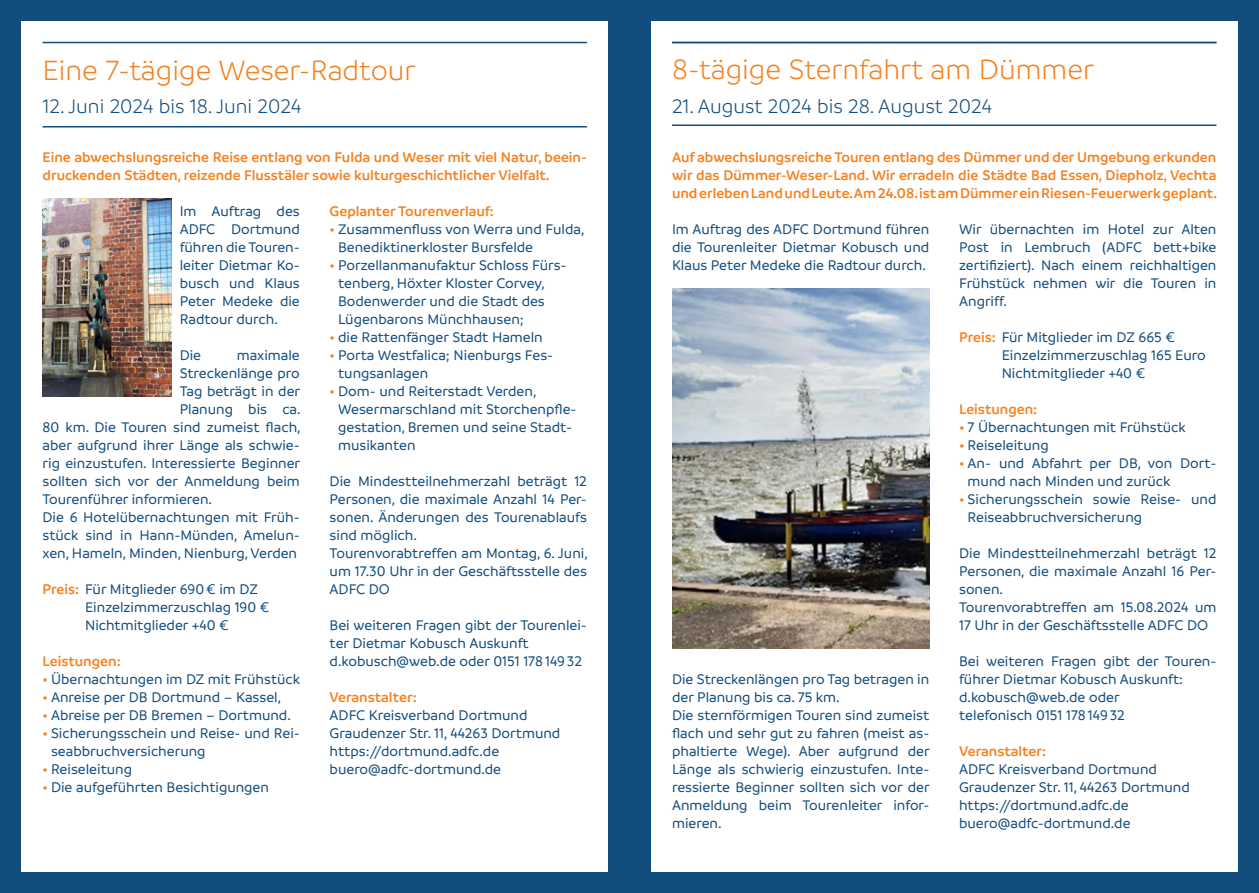
<style>
.page{position:relative;width:1259px;height:893px;background:#fff}
.page>*{position:absolute;margin:0;border:0;box-sizing:border-box;transform-origin:0 0}
.Überschriften_groß{font:300 30px "Branding";color:#f58220}
.Überschriften_klein{font:300 21px "Branding";color:#134d7e}
.Überschriften_groß-2{font:300 21px "Branding";color:#134d7e}
.Fließtext{font:500 15px/18px "Branding";color:#134d7e}
.Fließtext-2{font:600 15px/18px "Branding";color:#f58220}
.s1{font-weight:600;color:#f58220}
</style>
<div class="page">
<div style="left:0;top:0;width:629px;height:893px;background:#134d7e"></div>
<div style="left:21px;top:21px;width:587px;height:851px;background:#fff"></div>
<div style="left:629px;top:0;width:630px;height:893px;background:#134d7e"></div>
<div style="left:651px;top:21px;width:586px;height:851px;background:#fff"></div>
<hr style="left:43px;top:42px;width:544px;height:1px;background:#134d7e">
<hr style="left:43px;top:126px;width:544px;height:2px;background:#134d7e">
<img style="left:43px;top:198px;width:128px;height:198px">
<hr style="left:672px;top:42px;width:544px;height:1px;background:#134d7e">
<hr style="left:672px;top:125px;width:544px;height:1px;background:#134d7e">
<img style="left:672px;top:288px;width:257px;height:360px">
<p class="Überschriften_groß" style="left:43px;top:55px;width:375px">Eine 7-tägige Weser-Radtour</p>
<p class="Überschriften_groß-2" style="left:43px;top:96px;width:260px">12. Juni 2024 bis 18. Juni 2024</p>
<p class="Fließtext-2" style="left:43px;top:148px;width:546px">Eine abwechslungsreiche Reise entlang von Fulda und Weser mit viel Natur, beein&shy;druckenden Städten, reizende Flusstäler sowie kulturgeschichtlicher Vielfalt.</p>
<p class="Fließtext" style="left:180px;top:202px;width:122px;text-align:justify">Im Auftrag des ADFC Dortmund führen die Touren&shy;leiter Dietmar Ko&shy;busch und Klaus Peter Medeke die Radtour durch.</p>
<p class="Fließtext" style="left:180px;top:346px;width:23px">Die</p>
<p class="Fließtext" style="left:237px;top:346px;width:65px">maximale</p>
<p class="Fließtext" style="left:180px;top:364px;width:122px">Streckenlänge pro</p>
<p class="Fließtext" style="left:180px;top:382px;width:122px">Tag beträgt in der</p>
<p class="Fließtext" style="left:180px;top:400px;width:122px">Planung bis ca.</p>
<p class="Fließtext" style="left:43px;top:418px;width:260px">80 km. Die Touren sind zumeist flach,</p>
<p class="Fließtext" style="left:43px;top:436px;width:259px">aber aufgrund ihrer Länge als schwie-</p>
<p class="Fließtext" style="left:43px;top:454px;width:259px">rig einzustufen. Interessierte Beginner</p>
<p class="Fließtext" style="left:43px;top:472px;width:259px">sollten sich vor der Anmeldung beim</p>
<p class="Fließtext" style="left:43px;top:490px;width:171px">Tourenführer informieren.</p>
<p class="Fließtext" style="left:43px;top:508px;width:259px;text-align:justify">Die 6 Hotelübernachtungen mit Früh&shy;stück sind in Hann-Münden, Amelun&shy;xen, Hameln, Minden, Nienburg, Verden</p>
<p class="Fließtext" style="left:43px;top:580px;width:217px"><span class="s1">Preis:</span> Für Mitglieder 690€ im DZ</p>
<p class="Fließtext" style="left:85px;top:598px;width:186px">Einzelzimmerzuschlag 190 €</p>
<p class="Fließtext" style="left:85px;top:616px;width:145px">Nichtmitglieder +40 €</p>
<p class="Fließtext-2" style="left:43px;top:652px;width:80px">Leistungen:</p>
<p class="Fließtext" style="left:43px;top:670px;width:259px"><span class="s1">•</span> Übernachtungen im DZ mit Frühstück</p>
<p class="Fließtext" style="left:43px;top:688px;width:240px"><span class="s1">•</span> Anreise per DB Dortmund – Kassel,</p>
<p class="Fließtext" style="left:43px;top:706px;width:250px"><span class="s1">•</span> Abreise per DB Bremen – Dortmund.</p>
<p class="Fließtext" style="left:51px;top:724px;width:250px;text-indent:-9px"><span class="s1">•</span> Sicherungsschein und Reise- und Rei&shy;seabbruchversicherung</p>
<p class="Fließtext" style="left:43px;top:760px;width:91px"><span class="s1">•</span> Reiseleitung</p>
<p class="Fließtext" style="left:43px;top:778px;width:228px"><span class="s1">•</span> Die aufgeführten Besichtigungen</p>
<p class="Fließtext-2" style="left:330px;top:202px;width:166px">Geplanter Tourenverlauf:</p>
<p class="Fließtext" style="left:338px;top:220px;width:248px;text-indent:-9px"><span class="s1">•</span> Zusammenfluss von Werra und Fulda,<br>Benediktinerkloster Bursfelde</p>
<p class="Fließtext" style="left:338px;top:256px;width:230px;text-indent:-9px"><span class="s1">•</span> Porzellanmanufaktur Schloss Fürs&shy;tenberg, Höxter Kloster Corvey,<br>Bodenwerder und die Stadt des<br>Lügenbarons Münchhausen;</p>
<p class="Fließtext" style="left:330px;top:328px;width:215px"><span class="s1">•</span> die Rattenfänger Stadt Hameln</p>
<p class="Fließtext" style="left:338px;top:346px;width:217px;text-indent:-9px"><span class="s1">•</span> Porta Westfalica; Nienburgs Fes&shy;tungsanlagen</p>
<p class="Fließtext" style="left:338px;top:382px;width:240px;text-indent:-9px"><span class="s1">•</span> Dom- und Reiterstadt Verden,<br>Wesermarschland mit Storchenpfle&shy;gestation, Bremen und seine Stadt&shy;musikanten</p>
<p class="Fließtext" style="left:330px;top:472px;width:259px;text-align:justify">Die Mindestteilnehmerzahl beträgt 12<br>Personen, die maximale Anzahl 14 Per&shy;sonen. Änderungen des Tourenablaufs sind möglich.</p>
<p class="Fließtext" style="left:330px;top:544px;width:260px;text-align:justify">Tourenvorabtreffen am Montag, 6. Juni, um 17.30 Uhr in der Geschäftsstelle des ADFC DO</p>
<p class="Fließtext" style="left:330px;top:616px;width:259px">Bei weiteren Fragen gibt der Tourenlei&shy;ter Dietmar Kobusch Auskunft</p>
<p class="Fließtext" style="left:330px;top:652px;width:254px">d.kobusch@web.de oder 0151 17814932</p>
<p class="Fließtext-2" style="left:330px;top:688px;width:89px">Veranstalter:</p>
<p class="Fließtext" style="left:330px;top:706px;width:199px">ADFC Kreisverband Dortmund</p>
<p class="Fließtext" style="left:330px;top:724px;width:232px">Graudenzer Str. 11, 44263 Dortmund</p>
<p class="Fließtext" style="left:330px;top:742px;width:171px">https://dortmund.adfc.de</p>
<p class="Fließtext" style="left:330px;top:760px;width:173px">buero@adfc-dortmund.de</p>
<p class="Überschriften_groß" style="left:672px;top:54px;width:424px">8-tägige Sternfahrt am Dümmer</p>
<p class="Überschriften_klein" style="left:672px;top:95px;width:321px">21. August 2024 bis 28. August 2024</p>
<p class="Fließtext-2" style="left:672px;top:148px;width:546px;text-align:justify">Auf abwechslungsreiche Touren entlang des Dümmer und der Umgebung erkunden wir das Dümmer-Weser-Land. Wir erradeln die Städte Bad Essen, Diepholz, Vechta und erleben Land und Leute. Am 24.08. ist am Dümmer ein Riesen-Feuerwerk geplant.</p>
<p class="Fließtext" style="left:672px;top:220px;width:259px;text-align:justify">Im Auftrag des ADFC Dortmund führen die Tourenleiter Dietmar Kobusch und Klaus Peter Medeke die Radtour durch.</p>
<p class="Fließtext" style="left:672px;top:670px;width:259px">Die Streckenlängen pro Tag betragen in der Planung bis ca. 75 km.</p>
<p class="Fließtext" style="left:672px;top:706px;width:259px;text-align:justify">Die sternförmigen Touren sind zumeist flach und sehr gut zu fahren (meist as&shy;phaltierte Wege). Aber aufgrund der Länge als schwierig einzustufen. Inte&shy;ressierte Beginner sollten sich vor der Anmeldung beim Tourenleiter infor&shy;mieren.</p>
<p class="Fließtext" style="left:959px;top:220px;width:259px;text-align:justify">Wir übernachten im Hotel zur Alten Post in Lembruch (ADFC bett+bike zertifiziert). Nach einem reichhaltigen Frühstück nehmen wir die Touren in Angriff.</p>
<p class="Fließtext" style="left:959px;top:328px;width:217px"><span class="s1">Preis:</span> Für Mitglieder im DZ 665 €</p>
<p class="Fließtext" style="left:1001px;top:346px;width:206px">Einzelzimmerzuschlag 165 Euro</p>
<p class="Fließtext" style="left:1001px;top:364px;width:145px">Nichtmitglieder +40 €</p>
<p class="Fließtext-2" style="left:959px;top:400px;width:80px">Leistungen:</p>
<p class="Fließtext" style="left:959px;top:418px;width:228px"><span class="s1">•</span> 7 Übernachtungen mit Frühstück</p>
<p class="Fließtext" style="left:959px;top:436px;width:91px"><span class="s1">•</span> Reiseleitung</p>
<p class="Fließtext" style="left:967px;top:454px;width:250px;text-indent:-9px"><span class="s1">•</span> An- und Abfahrt per DB, von Dort&shy;mund nach Minden und zurück</p>
<p class="Fließtext" style="left:967px;top:490px;width:250px;text-indent:-9px"><span class="s1">•</span> Sicherungsschein sowie Reise- und<br>Reiseabbruchversicherung</p>
<p class="Fließtext" style="left:959px;top:544px;width:259px;text-align:justify">Die Mindestteilnehmerzahl beträgt 12<br>Personen, die maximale Anzahl 16 Per&shy;sonen.</p>
<p class="Fließtext" style="left:959px;top:598px;width:259px">Tourenvorabtreffen am 15.08.2024 um<br>17 Uhr in der Geschäftsstelle ADFC DO</p>
<p class="Fließtext" style="left:959px;top:652px;width:259px">Bei weiteren Fragen gibt der Touren&shy;führer Dietmar Kobusch Auskunft:</p>
<p class="Fließtext" style="left:959px;top:688px;width:162px">d.kobusch@web.de oder</p>
<p class="Fließtext" style="left:959px;top:706px;width:167px">telefonisch 0151 17814932</p>
<p class="Fließtext-2" style="left:959px;top:742px;width:89px">Veranstalter:</p>
<p class="Fließtext" style="left:959px;top:760px;width:199px">ADFC Kreisverband Dortmund</p>
<p class="Fließtext" style="left:959px;top:778px;width:232px">Graudenzer Str. 11, 44263 Dortmund</p>
<p class="Fließtext" style="left:959px;top:796px;width:171px">https://dortmund.adfc.de</p>
<p class="Fließtext" style="left:959px;top:814px;width:173px">buero@adfc-dortmund.de</p>
</div>
